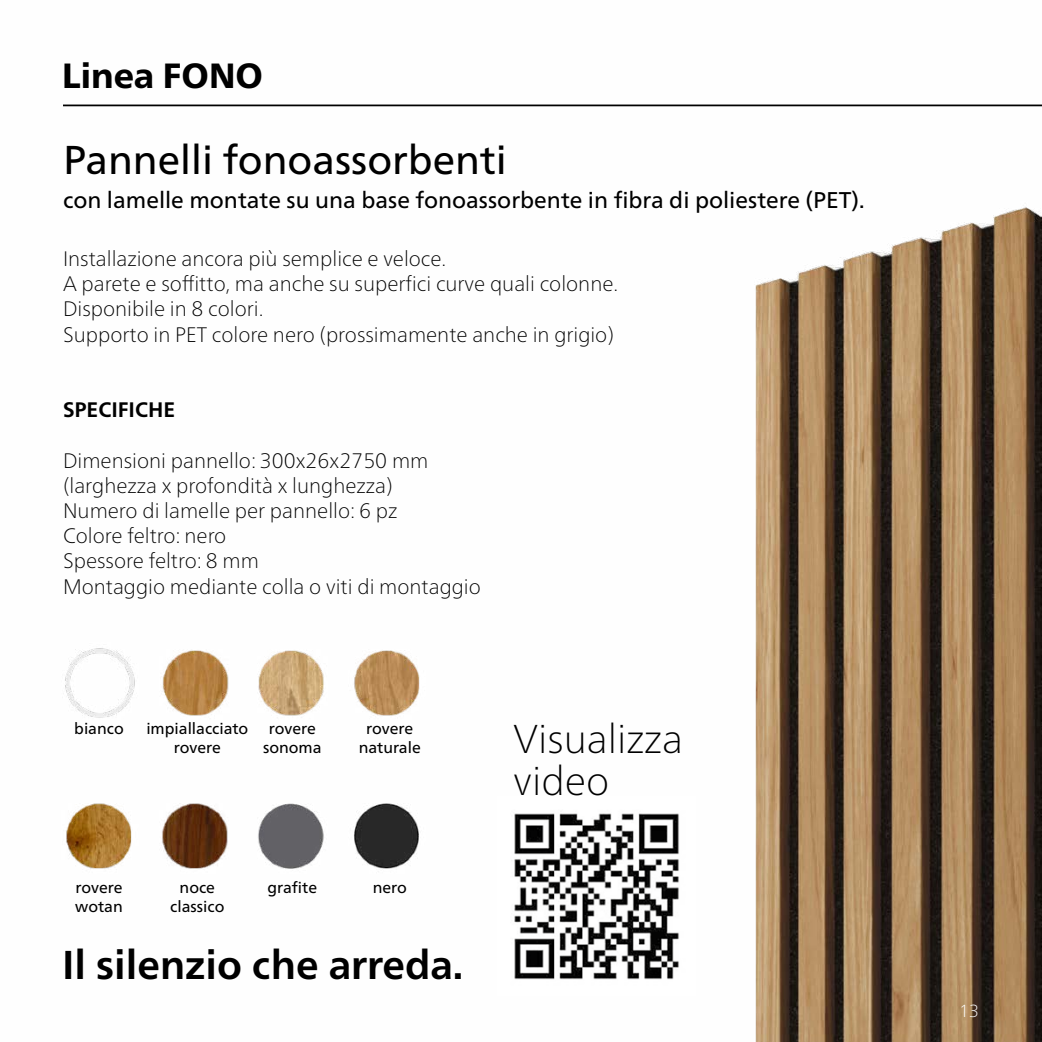
<style>
.page{position:relative;width:1042px;height:1042px;background:#fff}
.page>*{position:absolute;margin:0;border:0;box-sizing:border-box;transform-origin:0 0}
.t1{font:40.25px "Frutiger Neue LTW1 G";color:#000}
.t2{font:700 40.25px "Frutiger Neue LTW1 G";color:#000}
.t3{font:100 40.25px/42px "Frutiger Neue LTW1 G";color:#000}
.t4{font:800 35px "Frutiger Neue LTW1 G";color:#000}
.t5{font:22.75px "Frutiger Neue LTW1 G";color:#000}
.t6{font:100 21px/25.2px "Frutiger Neue LTW1 G";color:#000}
.t7{font:700 21px "Frutiger Neue LTW1 G";color:#000}
.t8{font:100 17.5px "Frutiger Neue LTW1 G";color:#fff}
.t9{font:15.75px/18.9px "Frutiger Neue LTW1 G";color:#000;text-align:center}
</style>
<div class="page">
<img style="left:63px;top:104px;width:979px;height:938px">
<hr style="left:63px;top:105px;width:979px;height:1px;background:#000">
<img style="left:498px;top:797px;width:198px;height:198px">
<h2 class="t4" style="left:62px;top:55px;width:202px">Linea FONO</h2>
<h1 class="t1" style="left:63px;top:136px;width:445px">Pannelli fonoassorbenti</h1>
<p class="t5" style="left:63px;top:186px;width:803px">con lamelle montate su una base fonoassorbente in fibra di poliestere (PET).</p>
<p class="t6" style="left:63px;top:246px;width:557px">Installazione ancora più semplice e veloce.<br>A parete e soffitto, ma anche su superfici curve quali colonne.<br>Disponibile in 8 colori.<br>Supporto in PET colore nero (prossimamente anche in grigio)</p>
<p class="t7" style="left:63px;top:397px;width:114px">SPECIFICHE</p>
<p class="t6" style="left:63px;top:447px;width:419px">Dimensioni pannello: 300x26x2750 mm (larghezza x profondità x lunghezza)<br>Numero di lamelle per pannello: 6 pz<br>Colore feltro: nero<br>Spessore feltro: 8 mm<br>Montaggio mediante colla o viti di montaggio</p>
<p class="t9" style="left:74px;top:719px;width:51px">bianco</p>
<p class="t9" style="left:146px;top:719px;width:103px">impiallacciato rovere</p>
<p class="t9" style="left:263px;top:719px;width:60px">rovere sonoma</p>
<p class="t9" style="left:359px;top:719px;width:64px">rovere naturale</p>
<p class="t9" style="left:75px;top:877px;width:49px;text-align:left">rovere wotan</p>
<p class="t9" style="left:170px;top:877px;width:56px">noce classico</p>
<p class="t9" style="left:268px;top:877px;width:51px">grafite</p>
<p class="t9" style="left:373px;top:877px;width:36px">nero</p>
<h1 class="t2" style="left:62px;top:941px;width:403px">Il silenzio che arreda.</h1>
<h1 class="t3" style="left:514px;top:717px;width:171px">Visualizza video</h1>
<p class="t8" style="left:959px;top:1000px;width:21px">13</p>
</div>
